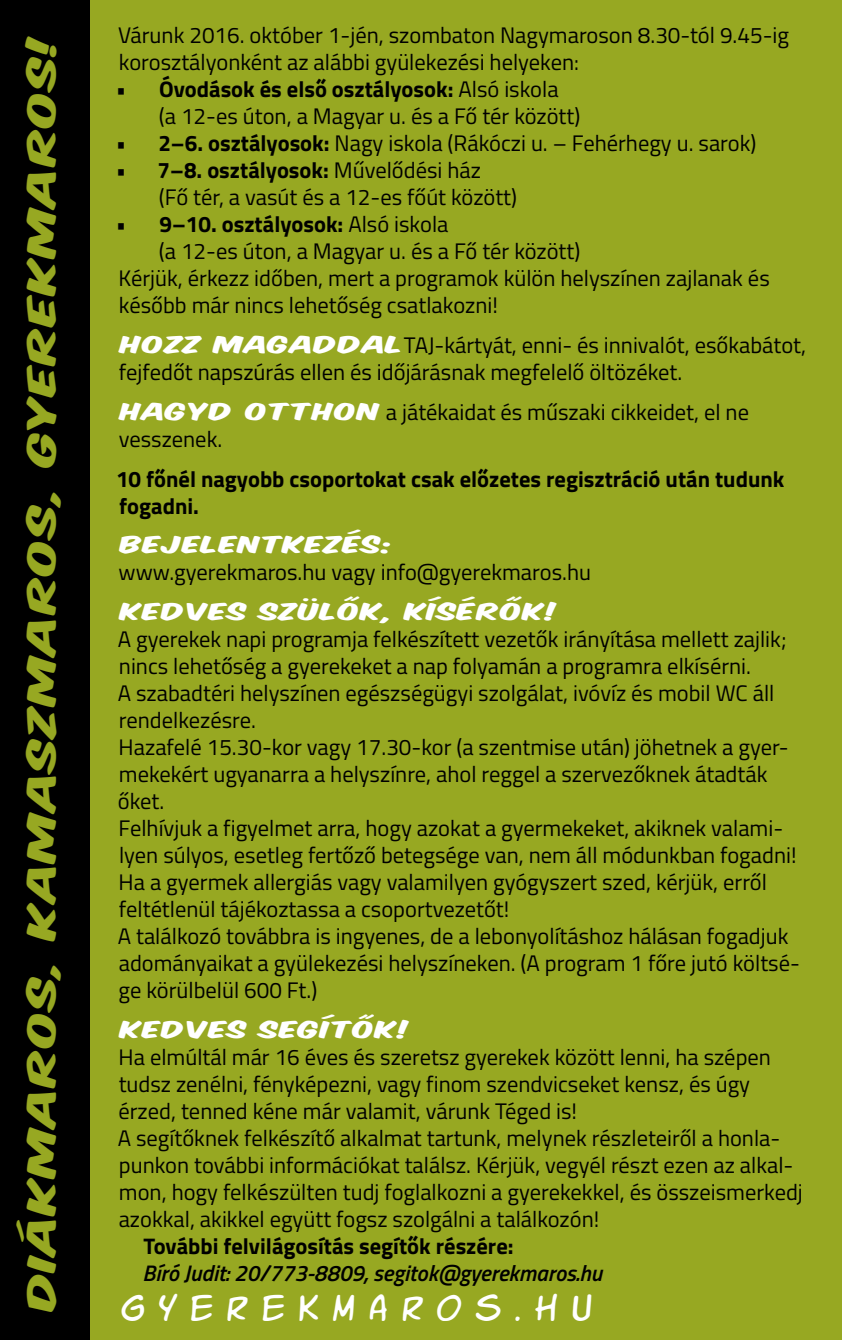
<style>
.page{position:relative;width:842px;height:1340px;background:#fff}
.page>*{position:absolute;margin:0;border:0;box-sizing:border-box;transform-origin:0 0}
.t1{font:expanded 37.35px "H Zs C Komika Title";color:#97a822}
.t2{font:35.55px "H Zs C Komika";letter-spacing:.405em;color:#fff}
.t3{font:22.5px/27px "Titillium";color:#000}
.t4{font:700 22.5px/27px "Titillium";color:#000}
.t5{font:expanded 22.5px "H Zs C Komika Title";color:#fff}
.t6{font:italic 600 22.5px "Titillium";color:#000}
.s1{font-weight:700}
.s2{font-weight:400}
.s3{font-family:"H Zs C Komika Title";font-stretch:expanded;color:#fff}
</style>
<div class="page">
<div style="left:0;top:0;width:842px;height:1339px;background:#97a822"></div>
<div style="left:0;top:0;width:89px;height:1339px;background:#000"></div>
<h1 class="t1" style="left:13px;top:1310px;width:1281px;rotate:-90deg">DIÁKMAROS, KAMASZMAROS, GYEREKMAROS!</h1>
<p class="t3" style="left:118px;top:21px;width:672px">Várunk 2016. október 1-jén, szombaton Nagymaroson 8.30-tól 9.45-ig korosztályonként az alábbi gyülekezési helyeken:</p>
<p class="t3" style="left:159px;top:75px;width:423px;text-indent:-43px">• <span class="s1">Óvodások és első osztályosok:</span> Alsó iskola (a 12-es úton, a Magyar u. és a Fő tér között)</p>
<p class="t3" style="left:116px;top:129px;width:642px">• <span class="s1">2–6. osztályosok:</span> Nagy iskola (Rákóczi u. – Fehérhegy u. sarok)</p>
<p class="t3" style="left:159px;top:156px;width:360px;text-indent:-43px">• <span class="s1">7–8. osztályosok:</span> Művelődési ház<br>(Fő tér, a vasút és a 12-es főút között)</p>
<p class="t4" style="left:116px;top:210px;width:334px"><span class="s2">•</span> 9–10. osztályosok: <span class="s2">Alsó iskola</span></p>
<p class="t3" style="left:159px;top:237px;width:423px">(a 12-es úton, a Magyar u. és a Fő tér között)</p>
<p class="t3" style="left:119px;top:264px;width:653px">Kérjük, érkezz időben, mert a programok külön helyszínen zajlanak és</p>
<p class="t3" style="left:119px;top:291px;width:381px">később már nincs lehetőség csatlakozni!</p>
<p class="t3" style="left:119px;top:330px;width:689px"><span class="s3">HOZZ MAGADDAL</span>TAJ-kártyát, enni- és innivalót, esőkabátot, fejfedőt napszúrás ellen és időjárásnak megfelelő öltözéket.</p>
<p class="t3" style="left:119px;top:397px;width:632px"><span class="s3">HAGYD OTTHON</span> a játékaidat és műszaki cikkeidet, el ne vesszenek.</p>
<p class="t4" style="left:116px;top:464px;width:670px">10 főnél nagyobb csoportokat csak előzetes regisztráció után tudunk fogadni.</p>
<p class="t5" style="left:120px;top:528px;width:276px">BEJELENTKEZÉS:</p>
<p class="t3" style="left:119px;top:558px;width:474px">www.gyerekmaros.hu vagy info@gyerekmaros.hu</p>
<p class="t5" style="left:121px;top:595px;width:439px">KEDVES SZÜLŐK, KÍSÉRŐK!</p>
<p class="t3" style="left:118px;top:625px;width:684px">A gyerekek napi programja felkészített vezetők irányítása mellett zajlik; nincs lehetőség a gyerekeket a nap folyamán a programra elkísérni.<br>A szabadtéri helyszínen egészségügyi szolgálat, ivóvíz és mobil WC áll rendelkezésre.<br>Hazafelé 15.30-kor vagy 17.30-kor (a szentmise után) jöhetnek a gyer&shy;mekekért ugyanarra a helyszínre, ahol reggel a szervezőknek átadták őket.<br>Felhívjuk a figyelmet arra, hogy azokat a gyermekeket, akiknek valami&shy;lyen súlyos, esetleg fertőző betegsége van, nem áll módunkban fogadni!<br>Ha a gyermek allergiás vagy valamilyen gyógyszert szed, kérjük, erről feltétlenül tájékoztassa a csoportvezetőt!<br>A találkozó továbbra is ingyenes, de a lebonyolításhoz hálásan fogadjuk adományaikat a gyülekezési helyszíneken. (A program 1 főre jutó költsé&shy;ge körülbelül 600 Ft.)</p>
<p class="t5" style="left:121px;top:1012px;width:292px">KEDVES SEGÍTŐK!</p>
<p class="t3" style="left:118px;top:1042px;width:686px">Ha elmúltál már 16 éves és szeretsz gyerekek között lenni, ha szépen tudsz zenélni, fényképezni, vagy finom szendvicseket kensz, és úgy érzed, tenned kéne már valamit, várunk Téged is!<br>A segítőknek felkészítő alkalmat tartunk, melynek részleteiről a honla&shy;punkon további információkat találsz. Kérjük, vegyél részt ezen az alkal&shy;mon, hogy felkészülten tudj foglalkozni a gyerekekkel, és összeismerkedj azokkal, akikkel együtt fogsz szolgálni a találkozón!</p>
<p class="t4" style="left:144px;top:1231px;width:372px">További felvilágosítás segítők részére:</p>
<p class="t6" style="left:143px;top:1256px;width:461px">Bíró Judit: 20/773-8809, segitok@gyerekmaros.hu</p>
<h2 class="t2" style="left:121px;top:1284px;width:472px">GYEREKMAROS.HU</h2>
</div>
